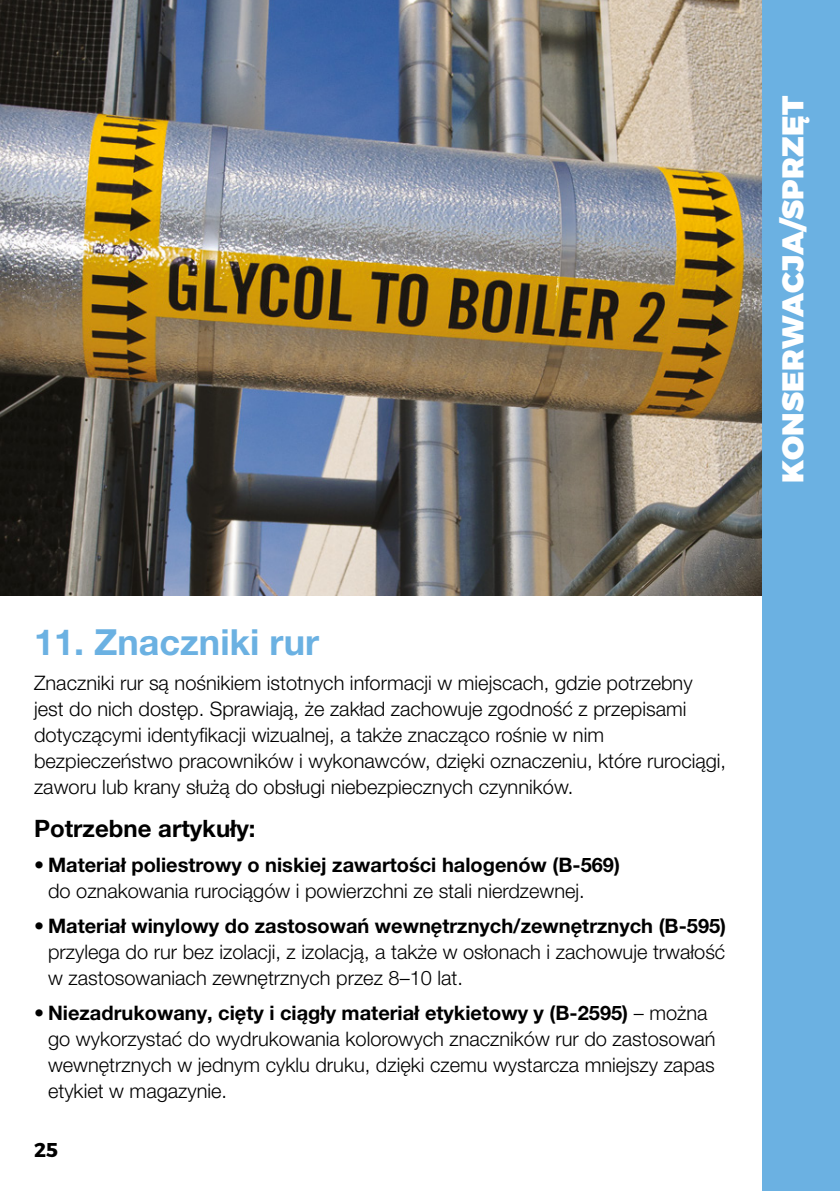
<style>
.page{position:relative;width:840px;height:1191px;background:#fff}
.page>*{position:absolute;margin:0;border:0;box-sizing:border-box;transform-origin:0 0}
.t1{font:700 36px "Helvetica Neue LT Pro";color:#6bb1e2}
.t2{font:900 30px "Montserrat";letter-spacing:.01em;color:#fff}
.t3{font:700 24px "Helvetica Neue LT Pro";color:#000}
.t4{font:300 20px/26px "Helvetica Neue LT Pro";color:#000}
.t5{font:700 20px "Helvetica Neue LT Pro";color:#000}
.t6{font:700 20px "Montserrat";color:#000}
.s1{font-weight:700}
</style>
<div class="page">
<img style="left:0;top:0;width:762px;height:595px">
<div style="left:762px;top:0;width:77px;height:595px;background:#6bb1e2"></div>
<div style="left:762px;top:595px;width:77px;height:596px;background:#6bb1e2"></div>
<h2 class="t2" style="left:773px;top:483px;width:389px;rotate:-90deg">KONSERWACJA/SPRZĘT</h2>
<h1 class="t1" style="left:34px;top:619px;width:286px">11. Znaczniki rur</h1>
<p class="t4" style="left:34px;top:669px;width:693px">Znaczniki rur są nośnikiem istotnych informacji w miejscach, gdzie potrzebny jest do nich dostęp. Sprawiają, że zakład zachowuje zgodność z przepisami dotyczącymi identyfikacji wizualnej, a także znacząco rośnie w nim bezpieczeństwo pracowników i wykonawców, dzięki oznaczeniu, które rurociągi, zaworu lub krany służą do obsługi niebezpiecznych czynników.</p>
<p class="t3" style="left:34px;top:813px;width:223px">Potrzebne artykuły:</p>
<p class="t5" style="left:34px;top:852px;width:587px">• Materiał poliestrowy o niskiej zawartości halogenów (B-569)</p>
<p class="t4" style="left:48px;top:877px;width:538px">do oznakowania rurociągów i powierzchni ze stali nierdzewnej.</p>
<p class="t5" style="left:34px;top:913px;width:693px">• Materiał winylowy do zastosowań wewnętrznych/zewnętrznych (B-595)</p>
<p class="t4" style="left:48px;top:938px;width:678px">przylega do rur bez izolacji, z izolacją, a także w osłonach i zachowuje trwałość w zastosowaniach zewnętrznych przez 8–10 lat.</p>
<p class="t4" style="left:48px;top:999px;width:668px;text-indent:-14px"><span class="s1">• Niezadrukowany, cięty i ciągły materiał etykietowy y (B-2595)</span> – można go wykorzystać do wydrukowania kolorowych znaczników rur do zastosowań wewnętrznych w jednym cyklu druku, dzięki czemu wystarcza mniejszy zapas etykiet w magazynie.</p>
<p class="t6" style="left:34px;top:1137px;width:25px">25</p>
</div>
